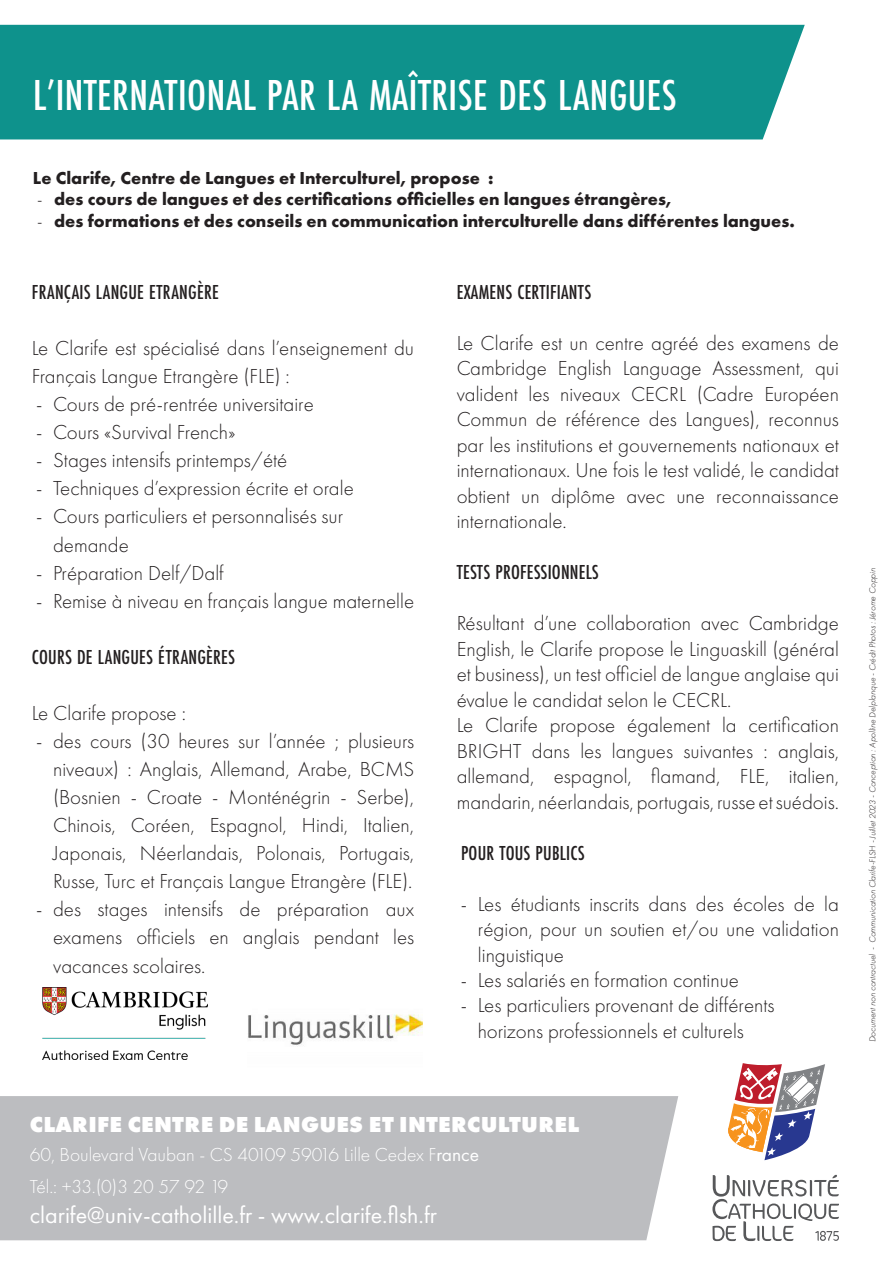
<style>
.page{position:relative;width:893px;height:1263px;background:#fff}
.page>*{position:absolute;margin:0;border:0;box-sizing:border-box;transform-origin:0 0}
.t1{font:500 45px "Futura PT Cond";letter-spacing:.01em;color:#fff}
.Body_Text{font:24px "Futura PT";color:#fff}
.Futura_light_12{font:800 22.5px "Futura PT";letter-spacing:.01em;color:#fff}
.t2{font:300 21px/25.5px "Futura PT";color:#231f20;text-align:justify}
.t3{font:500 21px "Futura PT Cond";letter-spacing:.01em;color:#231f20}
.Body_Text-2{font:300 19.5px "Futura PT";color:#fff}
.Body_Text-3{font:300 19.5px "Futura PT";letter-spacing:-.035em;color:#fff}
.t4{font:700 18px "Futura PT";color:#231f20}
.Futura_light_12-2{font:italic 300 9px "Futura PT";color:#231f20}
.s1{font-weight:300}
.s2{font-weight:400}
</style>
<div class="page">
<img style="left:248px;top:1014px;width:175px;height:31px">
<img style="left:42px;top:987px;width:166px;height:73px">
<div style="left:0;top:1096px;width:678px;height:144px;background:#bcbdc0"></div>
<div style="left:0;top:25px;width:805px;height:114px;background:#0e928c"></div>
<svg style="left:712px;top:1175px;width:127px;height:66px"></svg>
<svg style="left:728px;top:1063px;width:97px;height:97px"></svg>
<p class="t1" style="left:33px;top:68px;width:645px">L’INTERNATIONAL PAR LA MAÎTRISE DES LANGUES</p>
<p class="t4" style="left:33px;top:166px;width:462px">Le Clarife, Centre de Langues et Interculturel, propose :</p>
<p class="t4" style="left:37px;top:188px;width:636px"><span class="s1">-</span> des cours de langues et des certifications officielles en langues étrangères,</p>
<p class="t4" style="left:37px;top:209px;width:759px"><span class="s1">-</span> des formations et des conseils en communication interculturelle dans différentes langues.</p>
<p class="t3" style="left:32px;top:280px;width:188px">FRANÇAIS LANGUE ETRANGÈRE</p>
<p class="t2" style="left:32px;top:334px;width:384px;line-height:28px">Le Clarife est spécialisé dans l’enseignement du<br>Français Langue Etrangère (FLE) :</p>
<p class="t2" style="left:36px;top:392px;width:279px">- Cours de pré-rentrée universitaire</p>
<p class="t2" style="left:36px;top:420px;width:201px">- Cours «Survival French»</p>
<p class="t2" style="left:36px;top:448px;width:253px">- Stages intensifs printemps/été</p>
<p class="t2" style="left:36px;top:476px;width:319px">- Techniques d’expression écrite et orale</p>
<p class="t2" style="left:53px;top:503px;width:292px;line-height:28px;text-indent:-17px">- Cours particuliers et personnalisés sur demande</p>
<p class="t2" style="left:36px;top:560px;width:189px">- Préparation Delf/Dalf</p>
<p class="t2" style="left:36px;top:588px;width:380px">- Remise à niveau en français langue maternelle</p>
<p class="t3" style="left:32px;top:644px;width:205px">COURS DE LANGUES ÉTRANGÈRES</p>
<p class="t2" style="left:32px;top:700px;width:156px">Le Clarife propose :</p>
<p class="t2" style="left:53px;top:727px;width:363px;line-height:28px;text-indent:-17px">- des cours (30 heures sur l’année ; plusieurs niveaux) : Anglais, Allemand, Arabe, BCMS (Bosnien - Croate - Monténégrin - Serbe), Chinois, Coréen, Espagnol, Hindi, Italien, Japonais, Néerlandais, Polonais, Portugais, Russe, Turc et Français Langue Etrangère (FLE).</p>
<p class="t2" style="left:53px;top:895px;width:362px;line-height:28px;text-indent:-17px">- des stages intensifs de préparation aux examens officiels en anglais pendant les vacances scolaires.</p>
<p class="t3" style="left:457px;top:280px;width:136px">EXAMENS CERTIFIANTS</p>
<p class="t2" style="left:457px;top:330px;width:384px">Le Clarife est un centre agréé des examens de Cambridge English Language Assessment, qui valident les niveaux CECRL (Cadre Européen Commun de référence des Langues), reconnus par les institutions et gouvernements nationaux et internationaux. Une fois le test validé, le candidat obtient un diplôme avec une reconnaissance internationale.</p>
<p class="t3" style="left:457px;top:560px;width:143px">TESTS PROFESSIONNELS</p>
<p class="t2" style="left:457px;top:611px;width:384px">Résultant d’une collaboration avec Cambridge English, le Clarife propose le Linguaskill (général et business), un test officiel de langue anglaise qui évalue le candidat selon le CECRL.</p>
<p class="t2" style="left:457px;top:712px;width:384px">Le Clarife propose également la certification BRIGHT dans les langues suivantes : anglais, allemand, espagnol, flamand, FLE, italien, mandarin, néerlandais, portugais, russe et suédois.</p>
<p class="t3" style="left:461px;top:840px;width:125px">POUR TOUS PUBLICS</p>
<p class="t2" style="left:478px;top:891px;width:362px;text-indent:-17px">- Les étudiants inscrits dans des écoles de la région, pour un soutien et/ou une validation linguistique</p>
<p class="t2" style="left:461px;top:967px;width:280px">- Les salariés en formation continue</p>
<p class="t2" style="left:478px;top:993px;width:298px;text-indent:-17px">- Les particuliers provenant de différents horizons professionnels et culturels</p>
<p class="Futura_light_12" style="left:30px;top:1110px;width:551px">CLARIFE CENTRE DE LANGUES ET INTERCULTUREL</p>
<p class="Body_Text-2" style="left:30px;top:1143px;width:451px">60, Boulevard Vauban - CS 40109 59016 Lille Cedex F<span class="s2">rance</span></p>
<p class="Body_Text-3" style="left:30px;top:1176px;width:200px">Tél.: +33.(0)3 20 57 92 19</p>
<p class="Body_Text" style="left:30px;top:1201px;width:409px">clarife@univ-catholille.fr - www.clarife.flsh.fr</p>
<p class="Futura_light_12-2" style="left:867px;top:1042px;width:475px;rotate:-90deg">Document non contractuel - Communication Clarife-FLSH - Juillet 2023 - Conception : Apolline Delplanque - Crédit Photos : Jérome Coppin</p>
</div>
